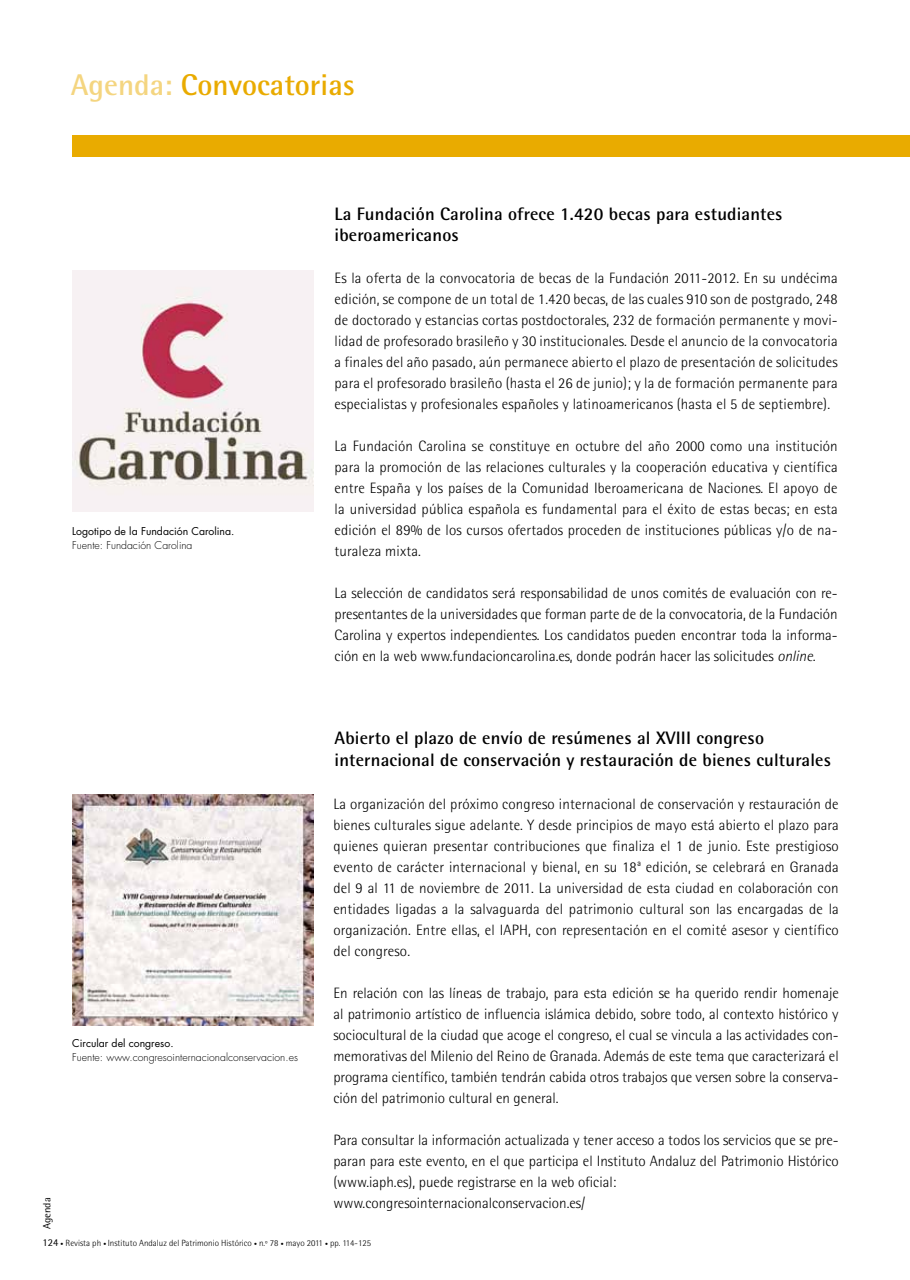
<style>
.page{position:relative;width:910px;height:1280px;background:#fff}
.page>*{position:absolute;margin:0;border:0;box-sizing:border-box;transform-origin:0 0}
.t1{font:700 30px "Rotis Semi Sans";color:#e9ab00}
.t2{font:700 18px/21.6px "Rotis Semi Sans";letter-spacing:.01em;color:#000}
.t3{font:300 15px/21px "Rotis Semi Sans";color:#000;text-align:justify}
.t4{font:300 10.5px "Futura";color:#000}
.t5{font:10.5px "Futura";color:#000}
.t6{font:10.5px "Rotis Semi Sans";color:#000}
.t7{font:300 9px "Rotis Semi Sans";color:#000}
.s1{color:#f4d580}
.s2{font-style:italic}
.s3{font-weight:400;font-size:10.5px}
.s4{font-size:6px}
</style>
<div class="page">
<div style="left:72px;top:135px;width:829px;height:21px;background:#e9ab00"></div>
<div style="left:901px;top:135px;width:9px;height:21px;background:#e9ab00"></div>
<img style="left:72px;top:270px;width:241px;height:242px">
<img style="left:72px;top:795px;width:241px;height:231px">
<h1 class="t1" style="left:71px;top:66px;width:286px"><span class="s1">Agenda:</span> Convocatorias</h1>
<p class="t5" style="left:72px;top:524px;width:164px">Logotipo de la Fundación Carolina.</p>
<p class="t4" style="left:72px;top:538px;width:122px">Fuente: Fundación Carolina</p>
<p class="t5" style="left:72px;top:1036px;width:103px">Circular del congreso.</p>
<p class="t4" style="left:72px;top:1050px;width:227px">Fuente: www.congresointernacionalconservacion.es</p>
<p class="t6" style="left:41px;top:1229px;width:33px;rotate:-90deg">Agenda</p>
<p class="t2" style="left:335px;top:203px;width:450px">La Fundación Carolina ofrece 1.420 becas para estudiantes iberoamericanos</p>
<p class="t3" style="left:335px;top:268px;width:505px">Es la oferta de la convocatoria de becas de la Fundación 2011-2012. En su undécima edición, se compone de un total de 1.420 becas, de las cuales 910 son de postgrado, 248 de doctorado y estancias cortas postdoctorales, 232 de formación permanente y movi&shy;lidad de profesorado brasileño y 30 institucionales. Desde el anuncio de la convocatoria a finales del año pasado, aún permanece abierto el plazo de presentación de solicitudes para el profesorado brasileño (hasta el 26 de junio); y la de formación permanente para especialistas y profesionales españoles y latinoamericanos (hasta el 5 de septiembre).</p>
<p class="t3" style="left:335px;top:436px;width:505px">La Fundación Carolina se constituye en octubre del año 2000 como una institución para la promoción de las relaciones culturales y la cooperación educativa y científica entre España y los países de la Comunidad Iberoamericana de Naciones. El apoyo de la universidad pública española es fundamental para el éxito de estas becas; en esta edición el 89% de los cursos ofertados proceden de instituciones públicas y/o de na&shy;turaleza mixta.</p>
<p class="t3" style="left:335px;top:583px;width:505px">La selección de candidatos será responsabilidad de unos comités de evaluación con re&shy;presentantes de la universidades que forman parte de de la convocatoria, de la Fundación Carolina y expertos independientes. Los candidatos pueden encontrar toda la informa&shy;ción en la web www.fundacioncarolina.es, donde podrán hacer las solicitudes <span class="s2">online.</span></p>
<p class="t2" style="left:335px;top:727px;width:498px">Abierto el plazo de envío de resúmenes al XVIII congreso internacional de conservación y restauración de bienes culturales</p>
<p class="t3" style="left:333px;top:793px;width:507px">La organización del próximo congreso internacional de conservación y restauración de bienes culturales sigue adelante. Y desde principios de mayo está abierto el plazo para quienes quieran presentar contribuciones que finaliza el 1 de junio. Este prestigioso evento de carácter internacional y bienal, en su 18ª edición, se celebrará en Granada del 9 al 11 de noviembre de 2011. La universidad de esta ciudad en colaboración con entidades ligadas a la salvaguarda del patrimonio cultural son las encargadas de la organización. Entre ellas, el IAPH, con representación en el comité asesor y científico del congreso.</p>
<p class="t3" style="left:333px;top:982px;width:507px">En relación con las líneas de trabajo, para esta edición se ha querido rendir homenaje al patrimonio artístico de influencia islámica debido, sobre todo, al contexto histórico y sociocultural de la ciudad que acoge el congreso, el cual se vincula a las actividades con&shy;memorativas del Milenio del Reino de Granada. Además de este tema que caracterizará el programa científico, también tendrán cabida otros trabajos que versen sobre la conserva&shy;ción del patrimonio cultural en general.</p>
<p class="t3" style="left:333px;top:1129px;width:507px;text-align:left">Para consultar la información actualizada y tener acceso a todos los servicios que se pre&shy;paran para este evento, en el que participa el Instituto Andaluz del Patrimonio Histórico (www.iaph.es), puede registrarse en la web oficial: www.congresointernacionalconservacion.es/</p>
<p class="t7" style="left:43px;top:1238px;width:330px"><span class="s3">124</span> <span class="s4">•</span> Revista ph <span class="s4">•</span> Instituto Andaluz del Patrimonio Histórico <span class="s4">•</span> n.º 78 <span class="s4">•</span> mayo 2011 <span class="s4">•</span> pp. 114-125</p>
</div>
